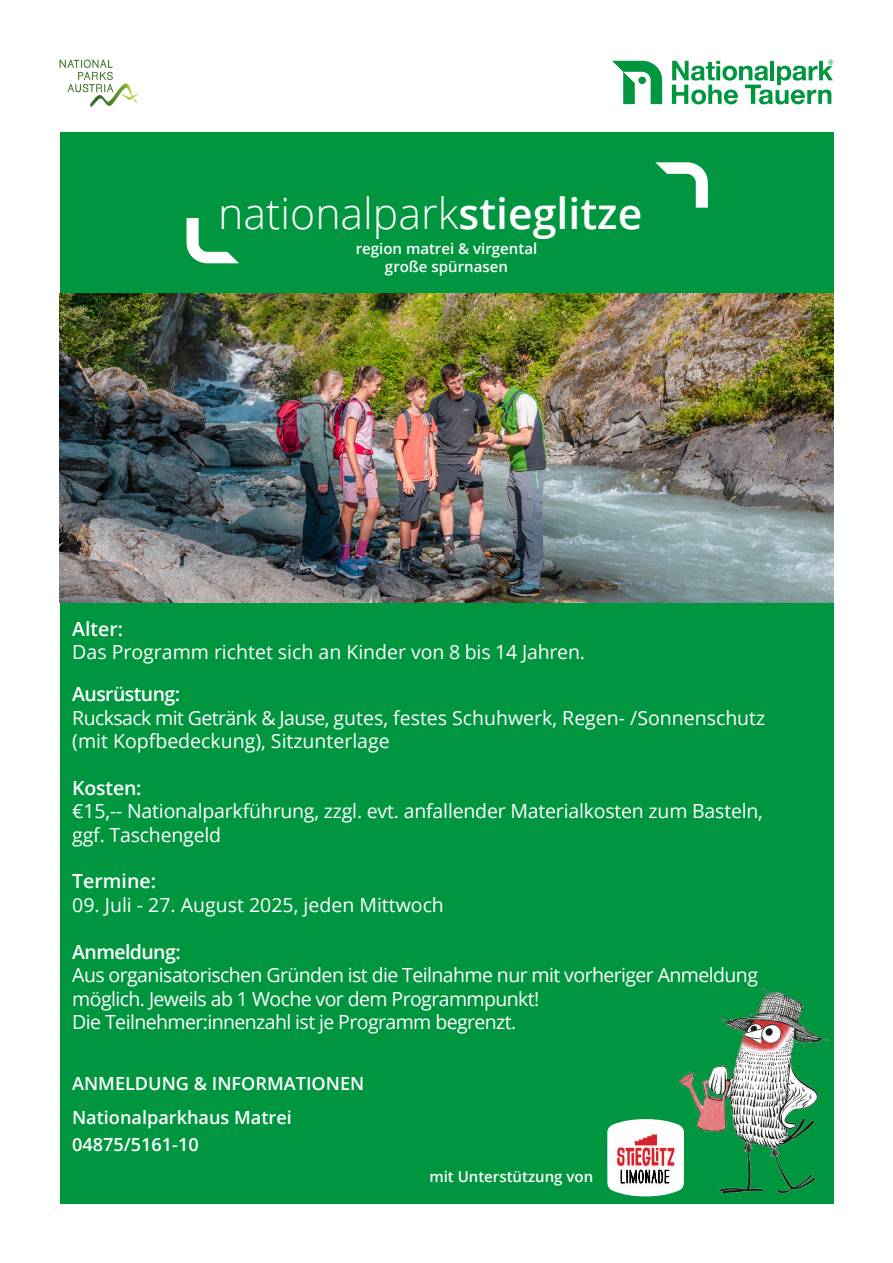
<style>
.page{position:relative;width:893px;height:1263px;background:#fff}
.page>*{position:absolute;margin:0;border:0;box-sizing:border-box;transform-origin:0 0}
.t1{font:300 42.75px "Open Sans";color:#fff}
.t2{font:19.5px/23.4px "Open Sans";letter-spacing:-.01em;color:#fff}
.t3{font:19.5px/23.4px "Open Sans";letter-spacing:-.03em;color:#fff}
.t4{font:600 19.5px "Open Sans";letter-spacing:-.03em;color:#fff}
.t5{font:600 19.5px "Open Sans";color:#fff}
.t6{font:600 18.15px/34.5px "Open Sans";color:#fff}
.t7{font:600 15px/17.9px "Open Sans";color:#fff;text-align:center}
.s1{font-weight:600}
</style>
<div class="page">
<div style="left:60px;top:132px;width:773px;height:162px;background:#00963f"></div>
<svg style="left:672px;top:60px;width:161px;height:44px"></svg>
<svg style="left:612px;top:61px;width:50px;height:43px"></svg>
<svg style="left:655px;top:162px;width:53px;height:46px"></svg>
<svg style="left:187px;top:218px;width:52px;height:45px"></svg>
<svg style="left:60px;top:60px;width:79px;height:47px"></svg>
<div style="left:60px;top:603px;width:773px;height:600px;background:#00963f"></div>
<img style="left:60px;top:294px;width:773px;height:309px">
<img style="left:678px;top:987px;width:152px;height:208px">
<svg style="left:607px;top:1119px;width:77px;height:77px;background:#d9cbc6"></svg>
<h1 class="t1" style="left:218px;top:184px;width:426px">nationalpark<span class="s1">stieglitze</span></h1>
<p class="t7" style="left:356px;top:239px;width:183px">region matrei &amp; virgental große spürnasen</p>
<p class="t4" style="left:72px;top:615px;width:52px">Alter:</p>
<p class="t2" style="left:72px;top:640px;width:514px">Das Programm richtet sich an Kinder von 8 bis 14 Jahren.</p>
<p class="t4" style="left:72px;top:681px;width:109px">Ausrüstung:</p>
<p class="t2" style="left:72px;top:705px;width:694px">Rucksack mit Getränk &amp; Jause, gutes, festes Schuhwerk, Regen- /Sonnenschutz (mit Kopfbedeckung), Sitzunterlage</p>
<p class="t4" style="left:72px;top:774px;width:71px">Kosten:</p>
<p class="t2" style="left:72px;top:799px;width:692px">€15,-- Nationalparkführung, zzgl. evt. anfallender Materialkosten zum Basteln, ggf. Taschengeld</p>
<p class="t5" style="left:72px;top:868px;width:85px">Termine:</p>
<p class="t2" style="left:72px;top:892px;width:373px">09. Juli - 27. August 2025, jeden Mittwoch</p>
<p class="t4" style="left:72px;top:938px;width:110px">Anmeldung:</p>
<p class="t3" style="left:72px;top:963px;width:687px">Aus organisatorischen Gründen ist die Teilnahme nur mit vorheriger Anmeldung möglich. Jeweils ab 1 Woche vor dem Programmpunkt!<br>Die Teilnehmer:innenzahl ist je Programm begrenzt.</p>
<p class="t6" style="left:72px;top:1065px;width:294px">ANMELDUNG &amp; INFORMATIONEN<br>Nationalparkhaus Matrei</p>
<p class="t6" style="left:72px;top:1127px;width:128px">04875/5161-10</p>
<p class="t7" style="left:429px;top:1167px;width:165px">mit Unterstützung von</p>
</div>
